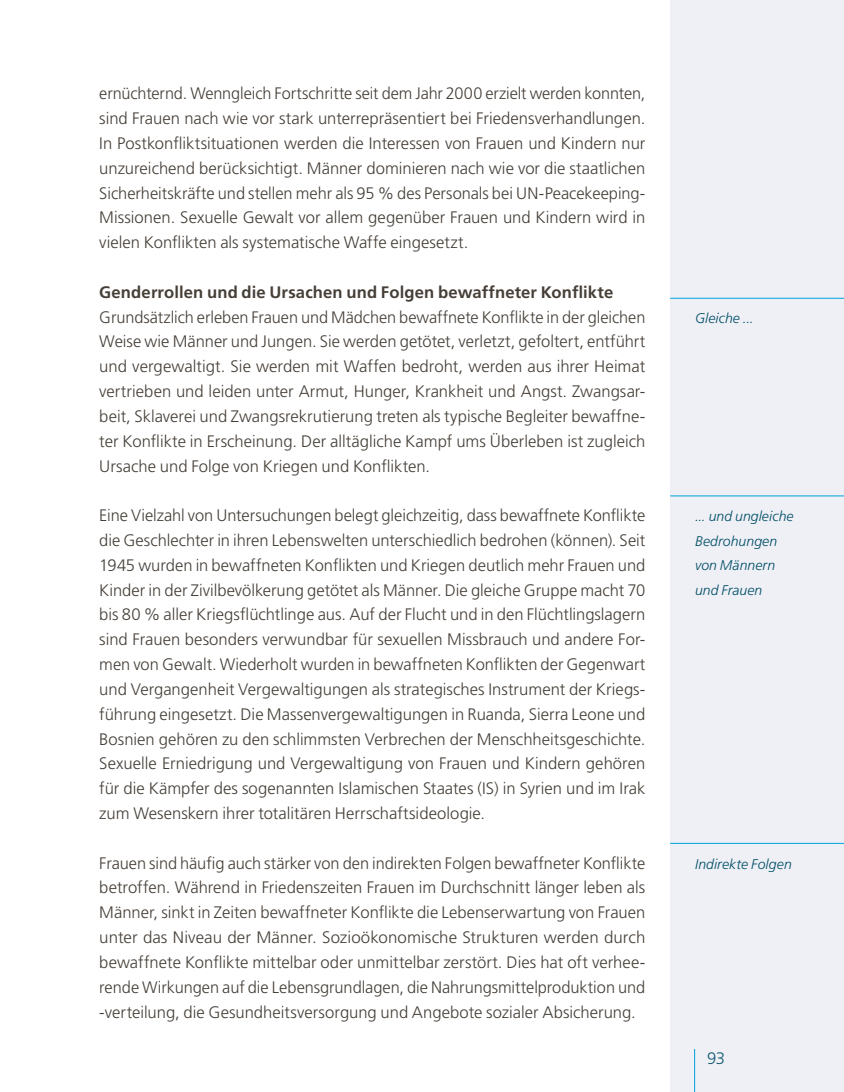
<style>
.page{position:relative;width:844px;height:1092px;background:#fff}
.page>*{position:absolute;margin:0;border:0;box-sizing:border-box;transform-origin:0 0}
.t1{font:300 16.62px/24.8px "Frutiger LT Std";color:#463f38;text-align:justify}
.t2{font:700 16.62px "Frutiger LT Std";letter-spacing:.01em;color:#463f38}
.t3{font:300 16.62px "Frutiger LT Std";color:#145972}
.t4{font:italic 300 14px/24.5px "Frutiger LT Std";letter-spacing:.005em;color:#004e66}
</style>
<div class="page">
<div style="left:670px;top:0;width:173px;height:1091px;background:#eff0f6"></div>
<hr style="left:694px;top:1048px;width:1px;height:43px;background:#00a2d9">
<hr style="left:670px;top:298px;width:173px;height:1px;background:#00a2d9">
<hr style="left:670px;top:495px;width:173px;height:1px;background:#00a2d9">
<hr style="left:670px;top:842px;width:173px;height:1px;background:#00a2d9">
<p class="t1" style="left:99px;top:81px;width:547px">ernüchternd. Wenngleich Fortschritte seit dem Jahr 2000 erzielt werden konnten, sind Frauen nach wie vor stark unterrepräsentiert bei Friedensverhandlungen.<br>In Postkonfliktsituationen werden die Interessen von Frauen und Kindern nur unzureichend berücksichtigt. Männer dominieren nach wie vor die staatlichen Sicherheitskräfte und stellen mehr als 95 % des Personals bei UN-Peacekeeping-Missionen. Sexuelle Gewalt vor allem gegenüber Frauen und Kindern wird in vielen Konflikten als systematische Waffe eingesetzt.</p>
<p class="t2" style="left:99px;top:282px;width:515px">Genderrollen und die Ursachen und Folgen bewaffneter Konflikte</p>
<p class="t1" style="left:99px;top:305px;width:547px">Grundsätzlich erleben Frauen und Mädchen bewaffnete Konflikte in der gleichen Weise wie Männer und Jungen. Sie werden getötet, verletzt, gefoltert, entführt und vergewaltigt. Sie werden mit Waffen bedroht, werden aus ihrer Heimat vertrieben und leiden unter Armut, Hunger, Krankheit und Angst. Zwangsar&shy;beit, Sklaverei und Zwangsrekrutierung treten als typische Begleiter bewaffne&shy;ter Konflikte in Erscheinung. Der alltägliche Kampf ums Überleben ist zugleich Ursache und Folge von Kriegen und Konflikten.</p>
<p class="t1" style="left:99px;top:503px;width:547px">Eine Vielzahl von Untersuchungen belegt gleichzeitig, dass bewaffnete Konflikte die Geschlechter in ihren Lebenswelten unterschiedlich bedrohen (können). Seit 1945 wurden in bewaffneten Konflikten und Kriegen deutlich mehr Frauen und Kinder in der Zivilbevölkerung getötet als Männer. Die gleiche Gruppe macht 70 bis 80 % aller Kriegsflüchtlinge aus. Auf der Flucht und in den Flüchtlingslagern sind Frauen besonders verwundbar für sexuellen Missbrauch und andere For&shy;men von Gewalt. Wiederholt wurden in bewaffneten Konflikten der Gegenwart und Vergangenheit Vergewaltigungen als strategisches Instrument der Kriegs&shy;führung eingesetzt. Die Massenvergewaltigungen in Ruanda, Sierra Leone und Bosnien gehören zu den schlimmsten Verbrechen der Menschheitsgeschichte.<br>Sexuelle Erniedrigung und Vergewaltigung von Frauen und Kindern gehören für die Kämpfer des sogenannten Islamischen Staates (IS) in Syrien und im Irak zum Wesenskern ihrer totalitären Herrschaftsideologie.</p>
<p class="t1" style="left:99px;top:850px;width:547px">Frauen sind häufig auch stärker von den indirekten Folgen bewaffneter Konflikte betroffen. Während in Friedenszeiten Frauen im Durchschnitt länger leben als Männer, sinkt in Zeiten bewaffneter Konflikte die Lebenserwartung von Frauen unter das Niveau der Männer. Sozioökonomische Strukturen werden durch bewaffnete Konflikte mittelbar oder unmittelbar zerstört. Dies hat oft verhee&shy;rende Wirkungen auf die Lebensgrundlagen, die Nahrungsmittelproduktion und -verteilung, die Gesundheitsversorgung und Angebote sozialer Absicherung.</p>
<p class="t4" style="left:694px;top:306px;width:60px">Gleiche ...</p>
<p class="t4" style="left:694px;top:504px;width:100px">... und ungleiche<br>Bedrohungen von Männern und Frauen</p>
<p class="t4" style="left:694px;top:851px;width:98px">Indirekte Folgen</p>
<p class="t3" style="left:706px;top:1048px;width:20px">93</p>
</div>
